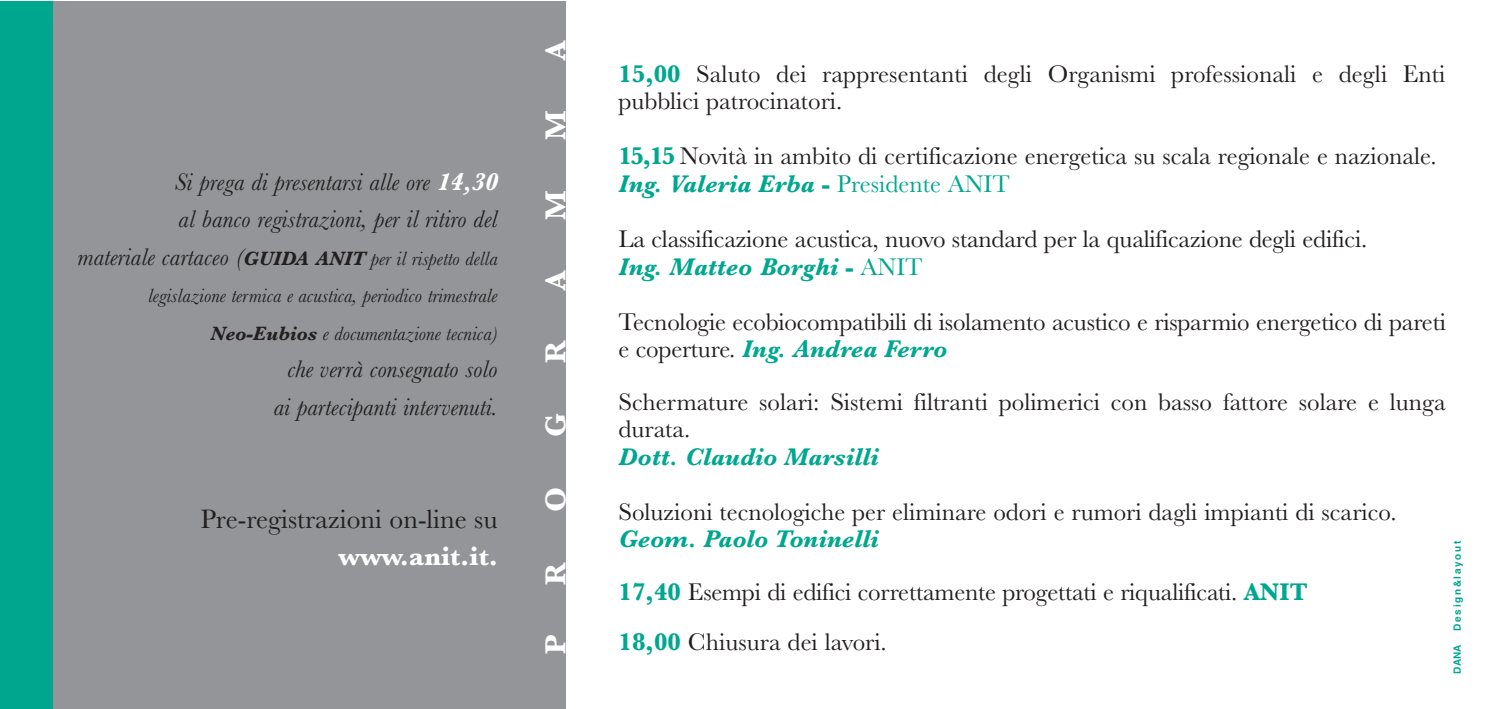
<style>
.page{position:relative;width:1489px;height:709px;background:#fff}
.page>*{position:absolute;margin:0;border:0;box-sizing:border-box;transform-origin:0 0}
.t1{font:700 30px "Baskerville";color:#fff}
.t2{font:27.5px "Baskerville";color:#231f20}
.t3{font:700 27.5px "Baskerville";color:#fff}
.t4{font:25px/27.5px "Baskerville";color:#231f20}
.t5{font:italic 25px/37.5px "Baskerville";color:#231f20;text-align:right}
.t6{font:italic 700 25px "Baskerville";color:#00a78f}
.t7{font:italic 20px/37.5px "Baskerville";color:#231f20;text-align:right}
.t8{font:700 10px "Helvetica";letter-spacing:.165em;color:#00a78f}
.s1{font-weight:700;color:#fff}
.s2{font-weight:700;font-size:20px}
.s3{font-size:20px}
.s4{font-weight:700}
.s5{font-weight:700;color:#00a78f}
.s6{font-weight:700;font-style:italic;color:#00a78f}
.s7{color:#00a78f}
</style>
<div class="page">
<div style="left:0;top:1px;width:59px;height:708px;background:#00a78f"></div>
<div style="left:53px;top:1px;width:512px;height:708px;background:#939598"></div>
<p class="t5" style="left:78px;top:163px;width:421px">Si prega di presentarsi alle ore <span class="s1">14,30<br></span>al banco registrazioni, per il ritiro del<br>materiale cartaceo (<span class="s2">GUIDA ANIT</span> <span class="s3">per il rispetto della</span></p>
<p class="t7" style="left:148px;top:277px;width:351px">legislazione termica e acustica, periodico trimestrale<br><span class="s4">Neo-Eubios</span> e documentazione tecnica)</p>
<p class="t5" style="left:274px;top:350px;width:225px;text-align:center">che verrà consegnato solo ai partecipanti intervenuti.</p>
<p class="t2" style="left:200px;top:502px;width:299px">Pre-registrazioni on-line su</p>
<p class="t3" style="left:338px;top:540px;width:161px">www.anit.it.</p>
<p class="t1" style="left:538px;top:60px;width:22px;rotate:-90deg">A</p>
<p class="t1" style="left:538px;top:140px;width:31px;rotate:-90deg">M</p>
<p class="t1" style="left:538px;top:220px;width:31px;rotate:-90deg">M</p>
<p class="t1" style="left:538px;top:290px;width:22px;rotate:-90deg">A</p>
<p class="t1" style="left:538px;top:363px;width:24px;rotate:-90deg">R</p>
<p class="t1" style="left:538px;top:437px;width:25px;rotate:-90deg">G</p>
<p class="t1" style="left:538px;top:512px;width:27px;rotate:-90deg">O</p>
<p class="t1" style="left:538px;top:584px;width:24px;rotate:-90deg">R</p>
<p class="t1" style="left:538px;top:654px;width:21px;rotate:-90deg">P</p>
<p class="t4" style="left:618px;top:60px;width:828px"><span class="s5">15,00</span> Saluto dei rappresentanti degli Organismi professionali e degli Enti pubblici patrocinatori.</p>
<p class="t4" style="left:618px;top:142px;width:819px"><span class="s5">15,15</span> Novità in ambito di certificazione energetica su scala regionale e nazionale.<br><span class="s6">Ing. Valeria Erba</span> <span class="s5">-</span> <span class="s7">Presidente ANIT</span></p>
<p class="t4" style="left:618px;top:225px;width:750px">La classificazione acustica, nuovo standard per la qualificazione degli edifici.<br><span class="s6">Ing. Matteo Borghi</span> <span class="s5">-</span> <span class="s7">ANIT</span></p>
<p class="t4" style="left:618px;top:307px;width:828px">Tecnologie ecobiocompatibili di isolamento acustico e risparmio energetico di pareti e coperture. <span class="s6">Ing. Andrea Ferro</span></p>
<p class="t4" style="left:618px;top:387px;width:828px">Schermature solari: Sistemi filtranti polimerici con basso fattore solare e lunga durata.</p>
<p class="t6" style="left:618px;top:442px;width:261px">Dott. Claudio Marsilli</p>
<p class="t4" style="left:618px;top:497px;width:779px">Soluzioni tecnologiche per eliminare odori e rumori dagli impianti di scarico.</p>
<p class="t4" style="left:618px;top:512px;width:690px;line-height:52.5px"><span class="s6">Geom. Paolo Toninelli<br></span><span class="s5">17,40</span> Esempi di edifici correttamente progettati e riqualificati. <span class="s5">ANIT</span></p>
<p class="t4" style="left:618px;top:627px;width:270px"><span class="s5">18,00</span> Chiusura dei lavori.</p>
<p class="t8" style="left:1448px;top:630px;width:92px;rotate:-90deg">Design&amp;layout</p>
<p class="t8" style="left:1448px;top:673px;width:30px;rotate:-90deg">DANA</p>
</div>
